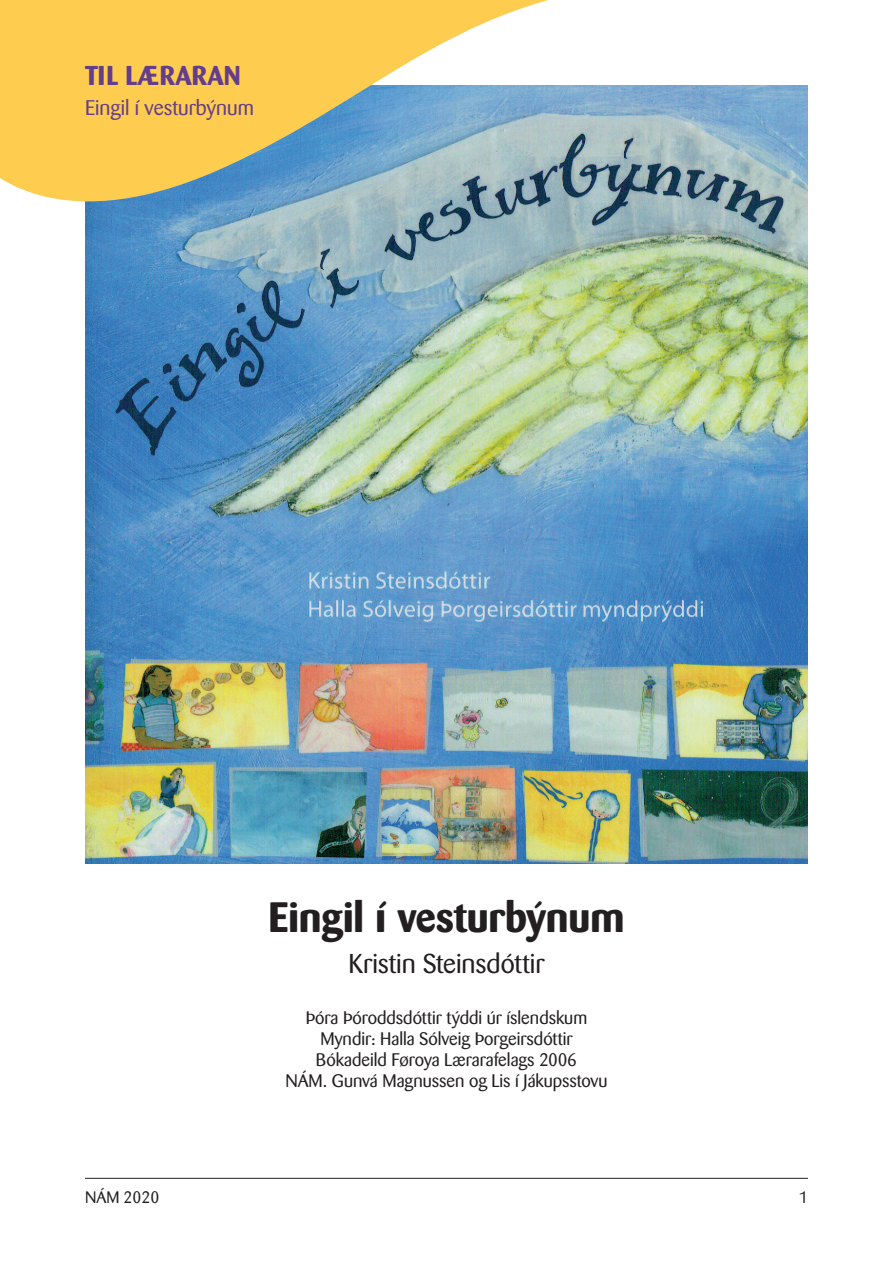
<style>
.page{position:relative;width:893px;height:1263px;background:#fff}
.page>*{position:absolute;margin:0;border:0;box-sizing:border-box;transform-origin:0 0}
.t1{font:700 42px "Barmeno";letter-spacing:-.005em;color:#231f20}
.t2{font:27px "Barmeno";letter-spacing:-.005em;color:#231f20}
.t3{font:700 27px "Barmeno";letter-spacing:.01em;color:#643e8d}
.t4{font:21px "Barmeno";color:#643e8d}
.t5{font:18px "Barmeno";color:#231f20}
.t6{font:16.5px "Barmeno";color:#231f20}
</style>
<div class="page">
<hr style="left:85px;top:1178px;width:723px;height:1px;background:#231f20">
<img style="left:85px;top:85px;width:723px;height:778px">
<svg style="left:0;top:0;width:685px;height:245px;background:#c5c299"></svg>
<p class="t3" style="left:85px;top:59px;width:157px">TIL LÆRARAN</p>
<p class="t4" style="left:85px;top:96px;width:170px">Eingil í vesturbýnum</p>
<p class="t1" style="left:268px;top:892px;width:358px">Eingil í vesturbýnum</p>
<p class="t2" style="left:349px;top:948px;width:197px">Kristin Steinsdóttir</p>
<p class="t5" style="left:306px;top:1007px;width:283px">Þóra Þóroddsdóttir týddi úr íslendskum</p>
<p class="t5" style="left:320px;top:1028px;width:254px">Myndir: Halla Sólveig Þorgeirsdóttir</p>
<p class="t5" style="left:316px;top:1049px;width:262px">Bókadeild Føroya Lærarafelags 2006</p>
<p class="t5" style="left:285px;top:1070px;width:324px">NÁM. Gunvá Magnussen og Lis í Jákupsstovu</p>
<p class="t6" style="left:85px;top:1188px;width:76px">NÁM 2020</p>
<p class="t6" style="left:799px;top:1188px;width:10px">1</p>
</div>
